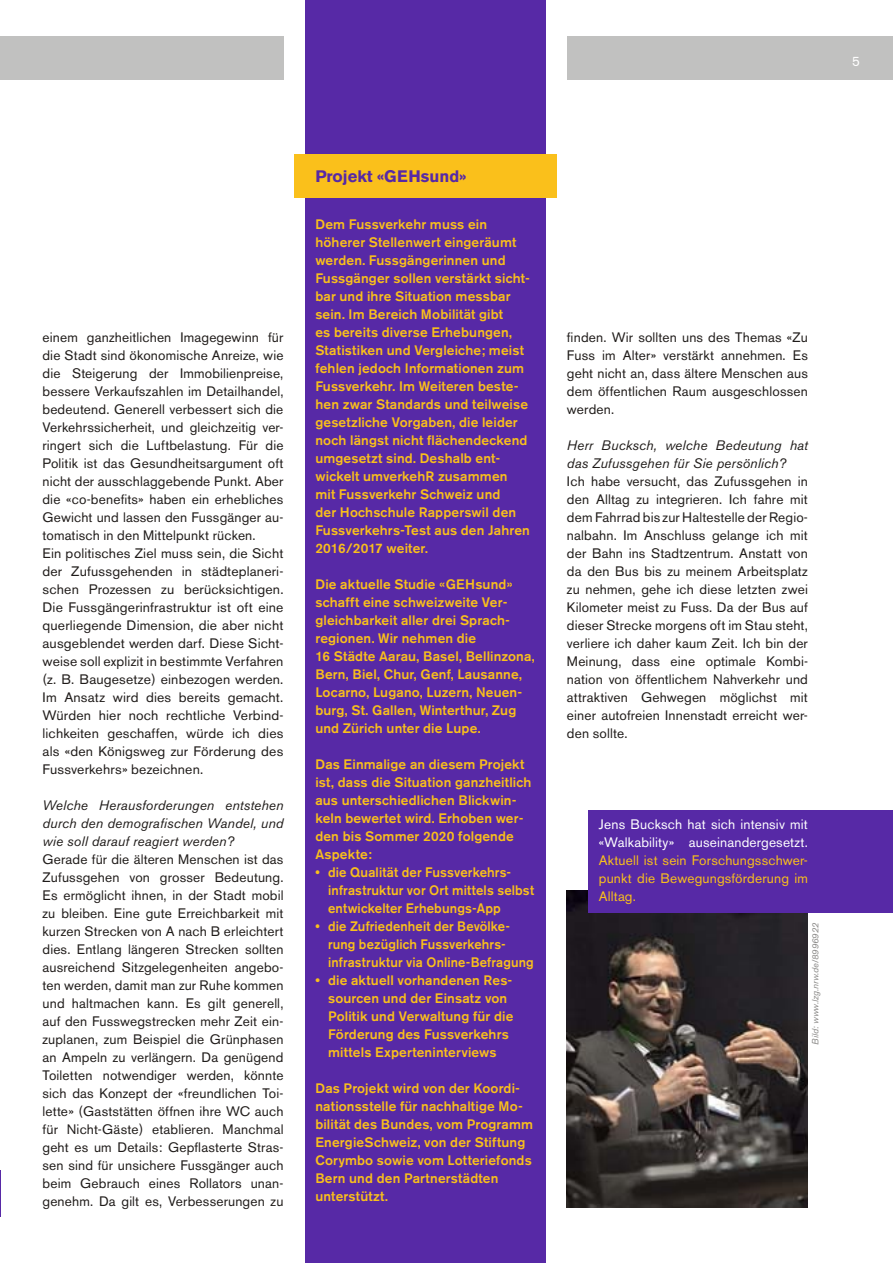
<style>
.page{position:relative;width:893px;height:1263px;background:#fff}
.page>*{position:absolute;margin:0;border:0;box-sizing:border-box;transform-origin:0 0}
.t1{font:700 16.5px "Akzidenz Grotesk BE";color:#5729a6}
.t2{font:13.65px/18px "Akzidenz Grotesk BE";letter-spacing:.01em;color:#201c1a;text-align:justify}
.t3{font:500 13.65px/18px "Akzidenz Grotesk BE";letter-spacing:.01em;color:#fac01b}
.t4{font:500 13.65px/18px "Akzidenz Grotesk BE";letter-spacing:.01em;color:#fac01b;scale:.96 1}
.t5{font:italic 13.65px/18px "Akzidenz Grotesk BE";letter-spacing:.01em;color:#201c1a;text-align:justify}
.t6{font:13.65px/18px "Akzidenz Grotesk BE";letter-spacing:.01em;color:#fac01b;text-align:justify}
.t7{font:13.65px/18px "Akzidenz Grotesk BE";letter-spacing:.01em;color:#fff}
.t8{font:13.5px "Akzidenz Grotesk BE";color:#fff}
.t9{font:italic 9px "Akzidenz Grotesk BE";color:#878684}
</style>
<div class="page">
<img style="left:567px;top:890px;width:241px;height:317px">
<div style="left:567px;top:36px;width:326px;height:43px;background:#c1c1c0"></div>
<div style="left:588px;top:810px;width:305px;height:102px;background:#5729a6"></div>
<div style="left:305px;top:0;width:241px;height:1263px;background:#5729a6"></div>
<div style="left:294px;top:155px;width:262px;height:43px;background:#fac01b"></div>
<div style="left:0;top:36px;width:283px;height:43px;background:#c1c1c0"></div>
<p class="t8" style="left:852px;top:56px;width:9px">5</p>
<p class="t2" style="left:43px;top:330px;width:243px;text-align:left">einem ganzheitlichen Imagegewinn für die Stadt sind ökonomische Anreize, wie die Steigerung der Immobilienpreise, bessere Verkaufszahlen im Detailhandel, bedeutend. Generell verbessert sich die Verkehrssicherheit, und gleichzeitig ver&shy;ringert sich die Luftbelastung. Für die Politik ist das Gesundheitsargument oft nicht der ausschlaggebende Punkt. Aber die «co-benefits» haben ein erhebliches Gewicht und lassen den Fussgänger au&shy;tomatisch in den Mittelpunkt rücken.<br>Ein politisches Ziel muss sein, die Sicht der Zufussgehenden in städteplaneri&shy;schen Prozessen zu berücksichtigen.<br>Die Fussgängerinfrastruktur ist oft eine querliegende Dimension, die aber nicht ausgeblendet werden darf. Diese Sicht&shy;weise soll explizit in bestimmte Verfahren (z. B. Baugesetze) einbezogen werden.<br>Im Ansatz wird dies bereits gemacht.<br>Würden hier noch rechtliche Verbind&shy;lichkeiten geschaffen, würde ich dies als «den Königsweg zur Förderung des Fussverkehrs» bezeichnen.</p>
<p class="t5" style="left:43px;top:798px;width:243px">Welche Herausforderungen entstehen durch den demografischen Wandel, und wie soll darauf reagiert werden?</p>
<p class="t2" style="left:43px;top:852px;width:243px">Gerade für die älteren Menschen ist das Zufussgehen von grosser Bedeutung.<br>Es ermöglicht ihnen, in der Stadt mobil zu bleiben. Eine gute Erreichbarkeit mit kurzen Strecken von A nach B erleichtert dies. Entlang längeren Strecken sollten ausreichend Sitzgelegenheiten angebo&shy;ten werden, damit man zur Ruhe kommen und haltmachen kann. Es gilt generell, auf den Fusswegstrecken mehr Zeit ein&shy;zuplanen, zum Beispiel die Grünphasen an Ampeln zu verlängern. Da genügend Toiletten notwendiger werden, könnte sich das Konzept der «freundlichen Toi&shy;lette» (Gaststätten öffnen ihre WC auch für Nicht-Gäste) etablieren. Manchmal geht es um Details: Gepflasterte Stras&shy;sen sind für unsichere Fussgänger auch beim Gebrauch eines Rollators unan&shy;genehm. Da gilt es, Verbesserungen zu</p>
<p class="t1" style="left:315px;top:170px;width:152px">Projekt «GEHsund»</p>
<p class="t3" style="left:315px;top:216px;width:216px">Dem Fussverkehr muss ein höherer Stellenwert eingeräumt werden. Fussgängerinnen und<br>Fussgänger sollen verstärkt sicht&shy;bar und ihre Situation messbar sein. Im Bereich Mobilität gibt<br>es bereits diverse Erhebungen,<br>Statistiken und Vergleiche; meist fehlen jedoch Informationen zum<br>Fussverkehr. Im Weiteren beste&shy;hen zwar Standards und teilweise gesetzliche Vorgaben, die leider noch längst nicht flächendeckend umgesetzt sind. Deshalb ent&shy;wickelt umverkehR zusammen mit Fussverkehr Schweiz und<br>der Hochschule Rapperswil den<br>Fussverkehrs-Test aus den Jahren<br>2016/2017 weiter.</p>
<p class="t3" style="left:315px;top:576px;width:221px">Die aktuelle Studie «GEHsund» schafft eine schweizweite Ver&shy;gleichbarkeit aller drei Sprach&shy;regionen. Wir nehmen die<br>16 Städte Aarau, Basel, Bellinzona,<br>Bern, Biel, Chur, Genf, Lausanne,<br>Locarno, Lugano, Luzern, Neuen&shy;burg, St. Gallen, Winterthur, Zug und Zürich unter die Lupe.</p>
<p class="t3" style="left:315px;top:756px;width:218px">Das Einmalige an diesem Projekt ist, dass die Situation ganzheitlich aus unterschiedlichen Blickwin&shy;keln bewertet wird. Erhoben wer&shy;den bis Sommer 2020 folgende<br>Aspekte:</p>
<p class="t4" style="left:328px;top:864px;width:216px">die Qualität der Fussverkehrs&shy;infrastruktur vor Ort mittels selbst entwickelter Erhebungs-App<br>die Zufriedenheit der Bevölke&shy;rung bezüglich Fussverkehrs&shy;infrastruktur via Online-Befragung die aktuell vorhandenen Res&shy;sourcen und der Einsatz von<br>Politik und Verwaltung für die<br>Förderung des Fussverkehrs mittels Experteninterviews</p>
<p class="t3" style="left:315px;top:1080px;width:219px">Das Projekt wird von der Koordi&shy;nationsstelle für nachhaltige Mo&shy;bilität des Bundes, vom Programm<br>EnergieSchweiz, von der Stiftung<br>Corymbo sowie vom Lotteriefonds<br>Bern und den Partnerstädten unterstützt.</p>
<p class="t2" style="left:567px;top:330px;width:242px">finden. Wir sollten uns des Themas «Zu Fuss im Alter» verstärkt annehmen. Es geht nicht an, dass ältere Menschen aus dem öffentlichen Raum ausgeschlossen werden.</p>
<p class="t5" style="left:567px;top:438px;width:242px">Herr Bucksch, welche Bedeutung hat das Zufussgehen für Sie persönlich?</p>
<p class="t2" style="left:567px;top:474px;width:243px">Ich habe versucht, das Zufussgehen in den Alltag zu integrieren. Ich fahre mit dem Fahrrad bis zur Haltestelle der Regio&shy;nalbahn. Im Anschluss gelange ich mit der Bahn ins Stadtzentrum. Anstatt von da den Bus bis zu meinem Arbeitsplatz zu nehmen, gehe ich diese letzten zwei Kilometer meist zu Fuss. Da der Bus auf dieser Strecke morgens oft im Stau steht, verliere ich daher kaum Zeit. Ich bin der Meinung, dass eine optimale Kombi&shy;nation von öffentlichem Nahverkehr und attraktiven Gehwegen möglichst mit einer autofreien Innenstadt erreicht wer&shy;den sollte.</p>
<p class="t7" style="left:599px;top:816px;width:211px">Jens Bucksch hat sich intensiv mit «Walkability» auseinandergesetzt.</p>
<p class="t6" style="left:599px;top:852px;width:211px">Aktuell ist sein Forschungsschwer&shy;punkt die Bewegungsförderung im Alltag.</p>
<p class="t9" style="left:812px;top:1045px;width:124px;rotate:-90deg">Bild: www.lzg.nrw.de/8996922</p>
</div>
